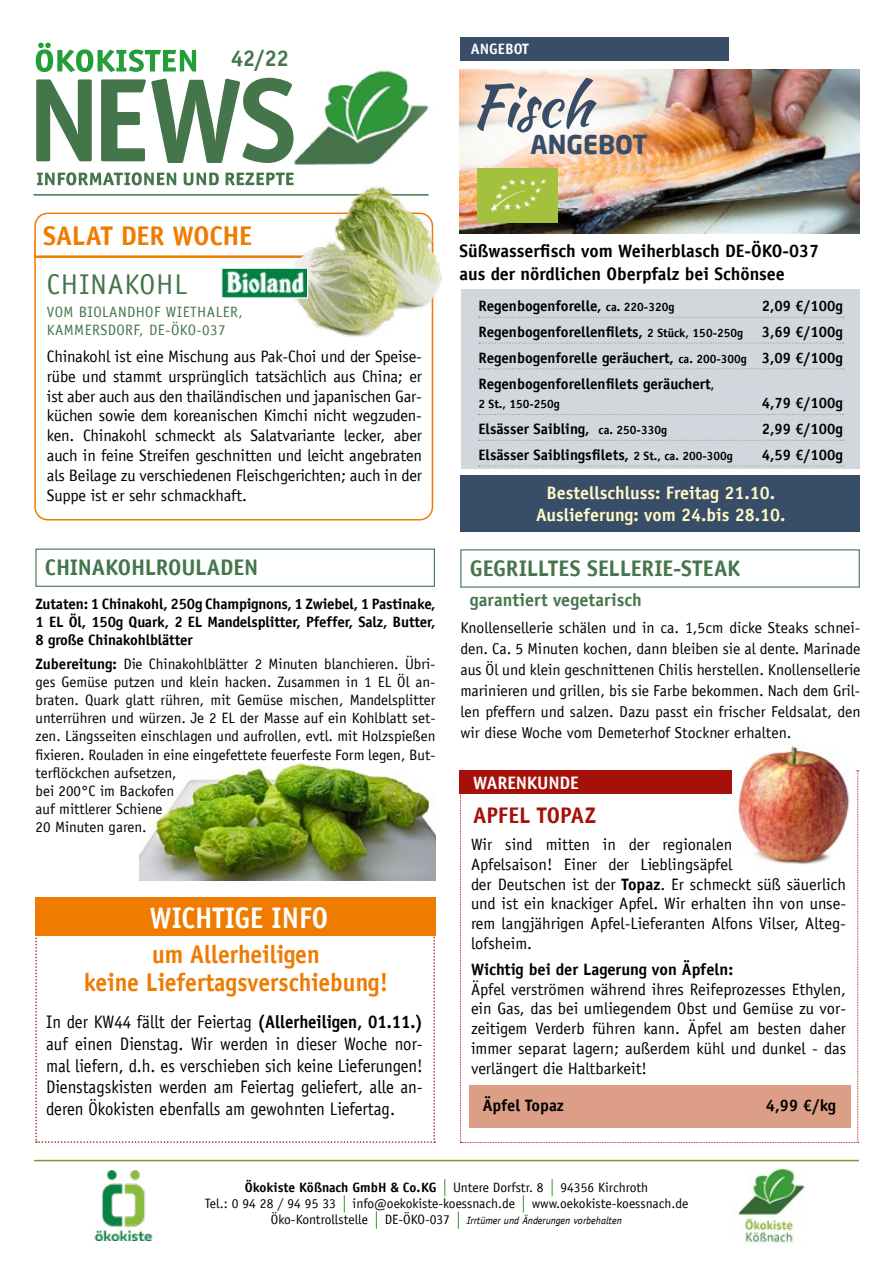
<style>
.page{position:relative;width:893px;height:1263px;background:#fff}
.page>*{position:absolute;margin:0;border:0;box-sizing:border-box;transform-origin:0 0}
.t1{font:58.5px "Kaushan Script";color:#384d67}
.t2{font:700 29.7px "Officina Sans LT";color:#fff;scale:.93 1}
.t3{font:28.5px "Officina Sans LT";letter-spacing:.03em;color:#45754b}
.t4{font:700 27px "Officina Sans LT";letter-spacing:-.01em;color:#ef7b00}
.t5{font:700 25.8px "Neo Sans Pro";color:#384d67}
.t6{font:700 25.5px/27.6px "Officina Sans LT";color:#ef7b00;text-align:center;scale:.93 1}
.t7{font:700 22.5px "Officina Sans LT";letter-spacing:-.005em;color:#45754b}
.t8{font:700 22.5px "Officina Sans LT";letter-spacing:-.005em;color:#a51008}
.t9{font:18.15px/21.8px "Officina Sans LT";color:#000;text-align:justify;scale:.93 1}
.t10{font:700 18px/22.8px "Officina Sans LT";color:#000}
.t11{font:700 18px/21.6px "Officina Sans LT";color:#fff9c5;text-align:center}
.t12{font:700 18px "Officina Sans LT";color:#45754b}
.t13{font:700 18px "Officina Sans LT";letter-spacing:-.01em;color:#fff}
.t14{font:16.5px/19.8px "Officina Sans LT";color:#000;text-align:justify}
.t15{font:700 16.5px "Officina Sans LT";color:#000}
.t16{font:15.75px/21px "Officina Sans LT";color:#000;text-align:justify}
.t17{font:15px/18px "Officina Sans LT";color:#000}
.t18{font:700 15px/25.8px "Officina Sans LT";color:#000;text-align:justify}
.t19{font:15px/17.5px "Officina Sans LT";letter-spacing:.03em;color:#45754b}
.t20{font:700 15px "Officina Sans LT";color:#fff}
.t21{font:13.5px/16.2px "Officina Sans LT";color:#000;text-align:center}
.t22{font:700 12px "Officina Sans LT";color:#000}
.t23{font:italic 10.5px "Officina Sans LT";color:#000}
.s1{font-weight:700}
.s2{font-size:12px}
.s3{font-style:normal;font-size:13.5px}
</style>
<div class="page">
<img style="left:140px;top:762px;width:296px;height:118px">
<svg style="left:36px;top:43px;width:160px;height:29px"></svg>
<svg style="left:36px;top:78px;width:254px;height:85px"></svg>
<img style="left:290px;top:71px;width:100px;height:94px">
<svg style="left:37px;top:172px;width:257px;height:13px"></svg>
<hr style="left:34px;top:194px;width:394px;height:2px;background:#45754b">
<svg style="left:34px;top:212px;width:246px;height:43px"></svg>
<svg style="left:34px;top:255px;width:400px;height:266px"></svg>
<div style="left:35px;top:549px;width:400px;height:38px;border:1px solid #45754b"></div>
<img style="left:738px;top:1167px;width:67px;height:77px">
<hr style="left:34px;top:1160px;width:825px;height:1px;background:#85962c">
<svg style="left:444px;top:1179px;width:1px;height:17px"></svg>
<svg style="left:552px;top:1179px;width:1px;height:17px"></svg>
<svg style="left:344px;top:1195px;width:1px;height:17px"></svg>
<svg style="left:523px;top:1195px;width:1px;height:17px"></svg>
<svg style="left:376px;top:1212px;width:1px;height:16px"></svg>
<svg style="left:458px;top:1212px;width:1px;height:16px"></svg>
<img style="left:94px;top:1170px;width:59px;height:70px">
<img style="left:280px;top:175px;width:162px;height:174px">
<img style="left:223px;top:269px;width:83px;height:28px">
<div style="left:221px;top:267px;width:87px;height:32px;border:1px solid #fff"></div>
<svg style="left:460px;top:770px;width:399px;height:373px"></svg>
<div style="left:459px;top:770px;width:272px;height:23px;background:#a51008"></div>
<img style="left:732px;top:746px;width:123px;height:120px">
<div style="left:469px;top:1085px;width:381px;height:43px;background:#dc9e86"></div>
<div style="left:461px;top:290px;width:398px;height:179px;background:#d3d7dd"></div>
<svg style="left:479px;top:317px;width:365px;height:1px"></svg>
<svg style="left:479px;top:343px;width:365px;height:1px"></svg>
<svg style="left:479px;top:368px;width:365px;height:1px"></svg>
<svg style="left:479px;top:414px;width:365px;height:1px"></svg>
<svg style="left:479px;top:440px;width:365px;height:1px"></svg>
<svg style="left:479px;top:466px;width:365px;height:1px"></svg>
<div style="left:461px;top:475px;width:399px;height:57px;background:#384d67"></div>
<img style="left:459px;top:69px;width:400px;height:164px">
<div style="left:390px;top:0;width:294px;height:220px;background:#fff;opacity:.91"></div>
<img style="left:478px;top:169px;width:80px;height:53px">
<div style="left:460px;top:37px;width:269px;height:24px;background:#384d67"></div>
<svg style="left:35px;top:936px;width:400px;height:207px"></svg>
<div style="left:35px;top:898px;width:401px;height:38px;background:#ef7b00"></div>
<h3 class="t7" style="left:231px;top:44px;width:60px">42/22</h3>
<p class="t20" style="left:471px;top:40px;width:59px">ANGEBOT</p>
<h1 class="t1" style="left:470px;top:63px;width:122px">Fisch</h1>
<h3 class="t5" style="left:531px;top:128px;width:118px">ANGEBOT</h3>
<h3 class="t4" style="left:43px;top:219px;width:211px">SALAT DER WOCHE</h3>
<h3 class="t3" style="left:47px;top:268px;width:142px">CHINAKOHL</h3>
<p class="t19" style="left:47px;top:304px;width:198px">VOM BIOLANDHOF WIETHALER,<br>KAMMERSDORF, DE-ÖKO-037</p>
<p class="t14" style="left:47px;top:346px;width:377px">Chinakohl ist eine Mischung aus Pak-Choi und der Speise&shy;rübe und stammt ursprünglich tatsächlich aus China; er ist aber auch aus den thailändischen und japanischen Gar&shy;küchen sowie dem koreanischen Kimchi nicht wegzuden&shy;ken. Chinakohl schmeckt als Salatvariante lecker, aber auch in feine Streifen geschnitten und leicht angebraten als Beilage zu verschiedenen Fleischgerichten; auch in der Suppe ist er sehr schmackhaft.</p>
<h3 class="t7" style="left:45px;top:553px;width:215px">CHINAKOHLROULADEN</h3>
<p class="t18" style="left:36px;top:595px;width:402px;line-height:18px">Zutaten: 1 Chinakohl, 250g Champignons, 1 Zwiebel, 1 Pastinake, 1 EL Öl, 150g Quark, 2 EL Mandelsplitter, Pfeffer, Salz, Butter, 8 große Chinakohlblätter</p>
<p class="t17" style="left:36px;top:655px;width:402px"><span class="s1">Zubereitung:</span> Die Chinakohlblätter 2 Minuten blanchieren. Übri&shy;ges Gemüse putzen und klein hacken. Zusammen in 1 EL Öl an&shy;braten. Quark glatt rühren, mit Gemüse mischen, Mandelsplitter unterrühren und würzen. Je 2 EL der Masse auf ein Kohlblatt set&shy;zen. Längsseiten einschlagen und aufrollen, evtl. mit Holzspießen fixieren. Rouladen in eine eingefettete feuerfeste Form legen, But&shy;terflöckchen aufsetzen,<br>bei 200°C im Backofen<br>auf mittlerer Schiene<br>20 Minuten garen.</p>
<h2 class="t2" style="left:150px;top:899px;width:193px">WICHTIGE INFO</h2>
<h3 class="t6" style="left:84px;top:940px;width:329px">um Allerheiligen<br>keine Liefertagsverschiebung!</h3>
<p class="t9" style="left:46px;top:1011px;width:407px">In der KW44 fällt der Feiertag <span class="s1">(Allerheiligen, 01.11.) </span>auf einen Dienstag. Wir werden in dieser Woche nor&shy;mal liefern, d.h. es verschieben sich keine Lieferungen!<br>Dienstagskisten werden am Feiertag geliefert, alle an&shy;deren Ökokisten ebenfalls am gewohnten Liefertag.</p>
<p class="t10" style="left:460px;top:239px;width:361px">Süßwasserfisch vom Weiherblasch DE-ÖKO-037 aus der nördlichen Oberpfalz bei Schönsee</p>
<p class="t18" style="left:478px;top:293px;width:366px;text-indent:283px">2,09 €/100g Regenbogenforellenfilets, <span class="s2">2 Stück, 150-250g</span> 3,69 €/100g Regenbogenforelle geräuchert, <span class="s2">ca. 200-300g</span> 3,09 €/100g Regenbogenforellenfilets geräuchert<span class="s2">,</span></p>
<p class="t22" style="left:478px;top:397px;width:83px">2 St., 150-250g</p>
<p class="t18" style="left:762px;top:390px;width:83px">4,79 €/100g</p>
<p class="t18" style="left:478px;top:416px;width:190px">Elsässer Saibling, <span class="s2">ca. 250-330g</span></p>
<p class="t18" style="left:762px;top:416px;width:83px">2,99 €/100g</p>
<p class="t18" style="left:478px;top:442px;width:256px">Elsässer Saiblingsfilets, <span class="s2">2 St., ca. 200-300g</span></p>
<p class="t18" style="left:762px;top:442px;width:83px">4,59 €/100g</p>
<p class="t11" style="left:536px;top:482px;width:251px">Bestellschluss: Freitag 21.10.<br>Auslieferung: vom 24.bis 28.10.</p>
<p class="t18" style="left:478px;top:293px;width:198px">Regenbogenforelle, <span class="s2">ca. 220-320g</span></p>
<h3 class="t7" style="left:470px;top:554px;width:272px">GEGRILLTES SELLERIE-STEAK</h3>
<p class="t12" style="left:470px;top:588px;width:173px">garantiert vegetarisch</p>
<p class="t16" style="left:460px;top:617px;width:402px">Knollensellerie schälen und in ca. 1,5cm dicke Steaks schnei&shy;den. Ca. 5 Minuten kochen, dann bleiben sie al dente. Marinade aus Öl und klein geschnittenen Chilis herstellen. Knollensellerie marinieren und grillen, bis sie Farbe bekommen. Nach dem Gril&shy;len pfeffern und salzen. Dazu passt ein frischer Feldsalat, den wir diese Woche vom Demeterhof Stockner erhalten.</p>
<p class="t13" style="left:473px;top:771px;width:107px">WARENKUNDE</p>
<h3 class="t8" style="left:473px;top:801px;width:124px">APFEL TOPAZ</h3>
<p class="t14" style="left:471px;top:834px;width:377px;text-align:left">Wir sind mitten in der regionalen<br>Apfelsaison! Einer der Lieblingsäpfel<br>der Deutschen ist der <span class="s1">Topaz</span>. Er schmeckt süß säuerlich und ist ein knackiger Apfel. Wir erhalten ihn von unse&shy;rem langjährigen Apfel-Lieferanten Alfons Vilser, Alteg&shy;lofsheim.</p>
<p class="t15" style="left:471px;top:959px;width:264px">Wichtig bei der Lagerung von Äpfeln:</p>
<p class="t14" style="left:471px;top:979px;width:377px">Äpfel verströmen während ihres Reifeprozesses Ethylen, ein Gas, das bei umliegendem Obst und Gemüse zu vor&shy;zeitigem Verderb führen kann. Äpfel am besten daher immer separat lagern; außerdem kühl und dunkel - das verlängert die Haltbarkeit!</p>
<p class="t15" style="left:483px;top:1095px;width:83px">Äpfel Topaz</p>
<p class="t15" style="left:766px;top:1095px;width:72px">4,99 €/kg</p>
<p class="t21" style="left:205px;top:1179px;width:485px"><span class="s1">Ökokiste Kößnach GmbH &amp; Co.KG</span> Untere Dorfstr. 8 94356 Kirchroth<br>Tel.: 0 94 28 / 94 95 33 info@oekokiste-koessnach.de www.oekokiste-koessnach.de</p>
<p class="t23" style="left:271px;top:1215px;width:353px"><span class="s3">Öko-Kontrollstelle DE-ÖKO-037</span> Irrtümer und Änderungen vorbehalten</p>
</div>
